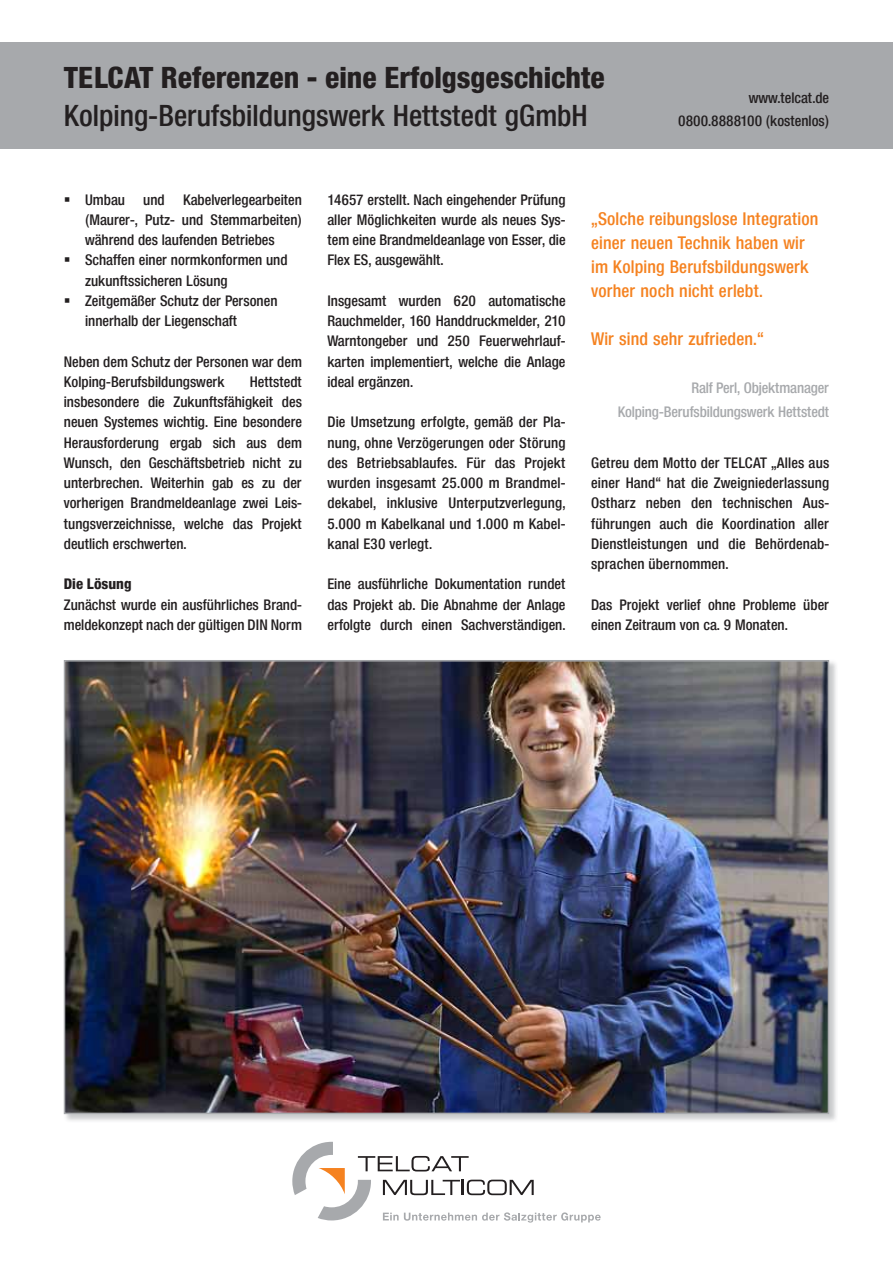
<style>
.page{position:relative;width:893px;height:1263px;background:#fff}
.page>*{position:absolute;margin:0;border:0;box-sizing:border-box;transform-origin:0 0}
.t1{font:500 30px "Neue Helvetica Condensed BSK";color:#231f20}
.t2{font:800 30px "Neue Helvetica Condensed BSK";color:#231f20}
.t3{font:500 18px/24px "Neue Helvetica Condensed BSK";letter-spacing:.01em;color:#f58220}
.t4{font:500 15px/20.2px "Neue Helvetica Condensed BSK";color:#231f20;text-align:justify}
.t5{font:500 15px/24px "Neue Helvetica Condensed BSK";letter-spacing:-.01em;color:#a7a9ac;text-align:right}
.t6{font:800 15px "Neue Helvetica Condensed BSK";color:#231f20}
</style>
<div class="page">
<div style="left:0;top:43px;width:893px;height:106px;background:#a7a9ac"></div>
<svg style="left:292px;top:1142px;width:309px;height:80px"></svg>
<div style="left:63px;top:660px;width:775px;height:463px;background:#a7a9ac;opacity:.6"></div>
<img style="left:67px;top:663px;width:759px;height:448px">
<div style="left:64px;top:660px;width:765px;height:454px;border:2px solid #a7a9ac"></div>
<h1 class="t2" style="left:64px;top:58px;width:543px">TELCAT Referenzen - eine Erfolgsgeschichte</h1>
<h1 class="t1" style="left:64px;top:97px;width:526px">Kolping-Berufsbildungswerk Hettstedt gGmbH</h1>
<p class="t4" style="left:678px;top:87px;width:153px;line-height:22.5px;text-align:right">www.telcat.de<br>0800.8888100 (kostenlos)</p>
<p class="t4" style="left:85px;top:189px;width:218px;text-indent:-21px">▪ Umbau und Kabelverlegearbeiten (Maurer-, Putz- und Stemmarbeiten) während des laufenden Betriebes</p>
<p class="t4" style="left:85px;top:250px;width:204px;text-indent:-21px">▪ Schaffen einer normkonformen und zukunftssicheren Lösung</p>
<p class="t4" style="left:85px;top:290px;width:194px;text-indent:-21px">▪ Zeitgemäßer Schutz der Personen innerhalb der Liegenschaft</p>
<p class="t4" style="left:64px;top:351px;width:240px">Neben dem Schutz der Personen war dem<br>Kolping-Berufsbildungswerk</p>
<p class="t4" style="left:64px;top:371px;width:240px;text-indent:186px">Hettstedt insbesondere die Zukunftsfähigkeit des neuen Systemes wichtig. Eine besondere Herausforderung ergab sich aus dem Wunsch, den Geschäftsbetrieb nicht zu unterbrechen. Weiterhin gab es zu der vorherigen Brandmeldeanlage zwei Leis&shy;tungsverzeichnisse, welche das Projekt deutlich erschwerten.</p>
<p class="t6" style="left:64px;top:574px;width:69px">Die Lösung</p>
<p class="t4" style="left:64px;top:594px;width:240px">Zunächst wurde ein ausführliches Brand&shy;meldekonzept nach der gültigen DIN Norm</p>
<p class="t4" style="left:327px;top:189px;width:240px">14657 erstellt. Nach eingehender Prüfung aller Möglichkeiten wurde als neues Sys&shy;tem eine Brandmeldeanlage von Esser, die Flex ES, ausgewählt.</p>
<p class="t4" style="left:327px;top:290px;width:240px">Insgesamt wurden 620 automatische Rauchmelder, 160 Handdruckmelder, 210<br>Warntongeber und 250 Feuerwehrlauf&shy;karten implementiert, welche die Anlage ideal ergänzen.</p>
<p class="t4" style="left:327px;top:412px;width:240px">Die Umsetzung erfolgte, gemäß der Pla&shy;nung, ohne Verzögerungen oder Störung des Betriebsablaufes. Für das Projekt wurden insgesamt 25.000 m Brandmel&shy;dekabel, inklusive Unterputzverlegung, 5.000 m Kabelkanal und 1.000 m Kabel&shy;kanal E30 verlegt.</p>
<p class="t4" style="left:327px;top:574px;width:240px">Eine ausführliche Dokumentation rundet das Projekt ab. Die Abnahme der Anlage erfolgte durch einen Sachverständigen.</p>
<p class="t3" style="left:591px;top:207px;width:229px">„Solche reibungslose Integration einer neuen Technik haben wir im Kolping Berufsbildungswerk vorher noch nicht erlebt.</p>
<p class="t3" style="left:591px;top:327px;width:174px">Wir sind sehr zufrieden.“</p>
<p class="t5" style="left:618px;top:376px;width:213px">Ralf Perl, Objektmanager<br>Kolping-Berufsbildungswerk Hettstedt</p>
<p class="t4" style="left:591px;top:452px;width:240px">Getreu dem Motto der TELCAT „Alles aus einer Hand“ hat die Zweigniederlassung Ostharz neben den technischen Aus&shy;führungen auch die Koordination aller Dienstleistungen und die Behördenab&shy;sprachen übernommen.</p>
<p class="t4" style="left:591px;top:594px;width:240px">Das Projekt verlief ohne Probleme über einen Zeitraum von ca. 9 Monaten.</p>
</div>
